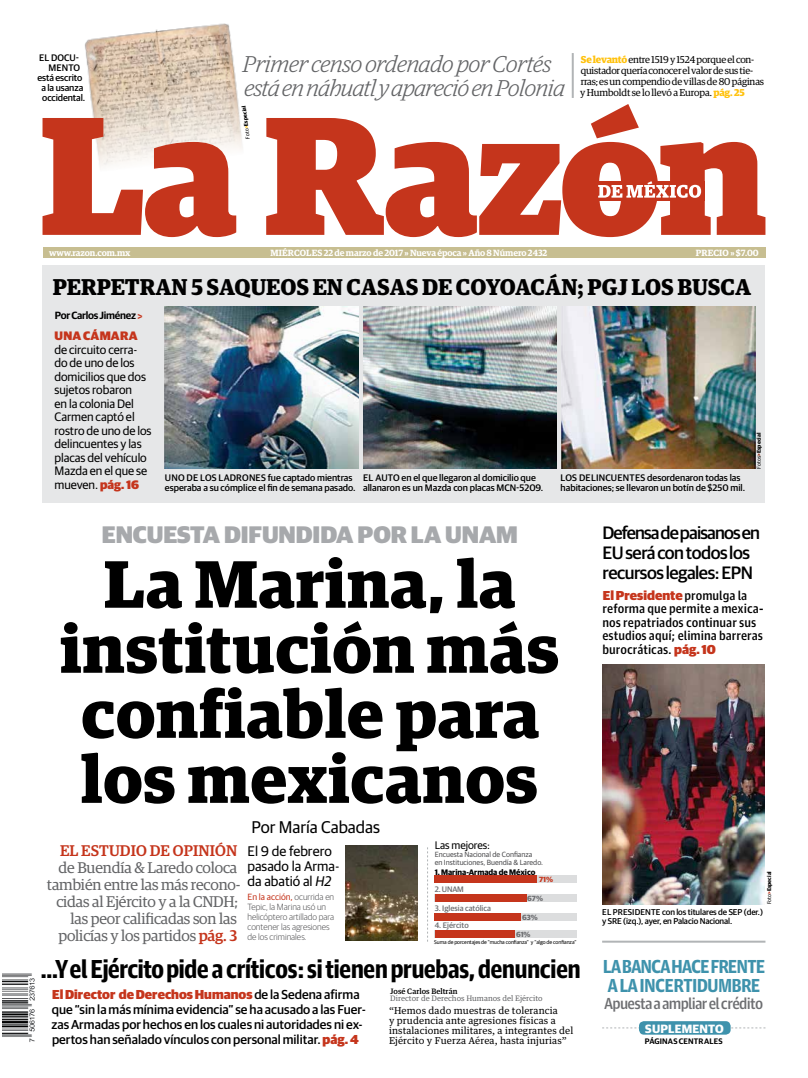
<style>
.page{position:relative;width:808px;height:1078px;background:#fff}
.page>*{position:absolute;margin:0;border:0;box-sizing:border-box;transform-origin:0 0}
.t1{font:700 67px/65px "Guardian Egyp";letter-spacing:.01em;color:#000;text-align:center}
.t2{font:900 26px "Guardian Agate Sans D";letter-spacing:-.035em;color:#000}
.t3{font:900 24px "Guardian Sans";letter-spacing:-.005em;color:#a7a9ac}
.t4{font:italic 300 22.8px/24px "Guardian Egyp";letter-spacing:-.01em;color:#636466}
.t5{font:900 22px "Guardian Text Egyp";letter-spacing:-.005em;color:#000}
.t6{font:900 18.8px/18.8px "Guardian Agate Sans D";letter-spacing:-.06em;color:#3e92ac}
.t7{font:500 18px/20px "Guardian Sans";letter-spacing:-.025em;color:#000}
.t8{font:17px "Guardian Sans";color:#000}
.t9{font:500 16px "Guardian Agate Sans D";letter-spacing:-.045em;color:#6d6e71}
.t10{font:15.5px/17px "Guardian Egyp";letter-spacing:-.01em;color:#636466;text-align:right}
.t11{font:500 15.5px "Guardian Egyp";letter-spacing:.01em;color:#c5351c}
.t12{font:14px/15px "Guardian Sans";color:#000}
.t13{font:500 13px/15px "Guardian Sans";color:#000}
.t14{font:500 13px/13.5px "Guardian Agate Sans D";color:#000}
.t15{font:900 13px "Guardian Sans";color:#c5351c}
.t16{font:12.3px/13.5px "Guardian Sans";letter-spacing:-.005em;color:#000}
.t17{font:900 12.3px "Guardian Sans";letter-spacing:.015em;color:#c5351c}
.t18{font:700 12px "Guardian Sans";letter-spacing:.015em;color:#fff}
.t19{font:11px "Guardian Sans";letter-spacing:-.01em;color:#000}
.t20{font:600 10.5px "Guardian Sans";letter-spacing:-.025em;color:#000}
.t21{font:10px/11px "Guardian Egyp";letter-spacing:-.02em;color:#000}
.t22{font:500 9.5px/10px "Guardian Sans";color:#000}
.t23{font:9.5px/10px "Guardian Text Egyp";letter-spacing:.01em;color:#000}
.t24{font:300 9px/10px "Guardian Sans";color:#4d4d4f}
.t25{font:600 9px "Guardian Egyp";letter-spacing:-.01em;color:#fff}
.t26{font:600 9px "Guardian Egyp";letter-spacing:.01em;color:#fff}
.t27{font:500 8.5px/9px "Guardian Sans";letter-spacing:-.01em;color:#000}
.t28{font:500 8px "Guardian Sans";color:#6d6e71}
.t29{font:700 8px "Guardian Sans";color:#000}
.t30{font:600 8px "Guardian Sans";letter-spacing:.02em;color:#000}
.t31{font:7.5px/8px "Guardian Sans";color:#4d4d4f}
.t32{font:7.5px "Guardian Text Egyp";color:#636466}
.t33{font:500 7.5px "Guardian Text Egyp";color:#000}
.t34{font:700 7.5px "Guardian Sans";color:#6d6e71}
.t35{font:700 7.5px "Guardian Sans";color:#c5351c}
.t36{font:5.5px "Guardian Sans";letter-spacing:-.01em;color:#000}
.t37{font:700 5.5px "Guardian Sans";color:#000}
.s1{font-weight:400}
.s2{color:#ffc20e}
.s3{font-weight:700;color:#ffc20e}
.s4{font-family:"Guardian Agate Sans D";font-weight:900;color:#c5351c}
.s5{font-weight:900;color:#c5351c}
.s6{color:#8c2004}
.s7{font-style:italic}
.s8{font-weight:400;color:#c5351c}
.s9{font-weight:500;color:#c5351c}
.s10{font-family:"Guardian Agate Sans D";font-weight:500;color:#000}
.s11{font-family:"Guardian Sans";font-weight:900;color:#c5351c}
.s12{color:#c5351c}
</style>
<div class="page">
<img style="left:3px;top:973px;width:32px;height:69px">
<img style="left:85px;top:23px;width:154px;height:81px">
<div style="left:43px;top:265px;width:722px;height:237px;background:#e6e7e8"></div>
<svg style="left:43px;top:104px;width:722px;height:133px"></svg>
<div style="left:582px;top:181px;width:122px;height:19px;background:#c5351c"></div>
<svg style="left:598px;top:181px;width:103px;height:17px"></svg>
<div style="left:43px;top:247px;width:722px;height:11px;background:#c7be91"></div>
<img style="left:165px;top:306px;width:194px;height:162px">
<img style="left:363px;top:306px;width:194px;height:162px">
<img style="left:562px;top:306px;width:193px;height:162px">
<hr style="left:602px;top:940px;width:163px;height:2px;background:#b1b4b6">
<svg style="left:602px;top:1027px;width:163px;height:1px"></svg>
<div style="left:639px;top:1020px;width:92px;height:14px;background:#3e92ac;border-radius:5px"></div>
<img style="left:602px;top:664px;width:162px;height:240px">
<img style="left:346px;top:845px;width:71px;height:95px">
<div style="left:435px;top:875px;width:142px;height:7px;background:#dcddde"></div>
<div style="left:435px;top:893px;width:142px;height:8px;background:#dcddde"></div>
<div style="left:435px;top:912px;width:142px;height:8px;background:#dcddde"></div>
<div style="left:435px;top:930px;width:142px;height:7px;background:#dcddde"></div>
<div style="left:435px;top:875px;width:102px;height:7px;background:#c5351c"></div>
<div style="left:435px;top:893px;width:91px;height:8px;background:#c5351c"></div>
<div style="left:435px;top:912px;width:86px;height:8px;background:#c5351c"></div>
<div style="left:435px;top:930px;width:79px;height:7px;background:#c5351c"></div>
<hr style="left:572px;top:53px;width:2px;height:45px;background:#b1b4b6">
<svg style="left:427px;top:847px;width:1px;height:94px"></svg>
<p class="t22" style="left:39px;top:52px;width:42px">EL DOCU-</p>
<p class="t22" style="left:49px;top:62px;width:33px">MENTO</p>
<p class="t22" style="left:37px;top:72px;width:46px">está escrito</p>
<p class="t22" style="left:41px;top:82px;width:43px">a la usanza</p>
<p class="t22" style="left:42px;top:92px;width:44px">occidental.</p>
<h3 class="t4" style="left:243px;top:51px;width:324px">Primer censo ordenado por Cortés está en náhuatl y apareció en Polonia</h3>
<p class="t37" style="left:244px;top:139px;width:35px;rotate:-97deg"><span class="s1">Foto</span><span class="s2">&gt;</span>Especial</p>
<p class="t21" style="left:580px;top:53px;width:185px"><span class="s3">Se levantó</span> entre 1519 y 1524 porque el con&shy;quistador quería conocer el valor de sus tie&shy;rras; es un compendio de villas de 80 páginas y Humboldt se lo llevó a Europa. <span class="s3">pág. 25</span></p>
<p class="t25" style="left:49px;top:246px;width:83px">www.razon.com.mx</p>
<p class="t25" style="left:271px;top:246px;width:278px">MIÉRCOLES 22 de marzo de 2017 » Nueva época » Año 8 Número 2432</p>
<p class="t26" style="left:696px;top:246px;width:64px">PRECIO » $7.00</p>
<h3 class="t5" style="left:53px;top:269px;width:700px">PERPETRAN 5 SAQUEOS EN CASAS DE COYOACÁN; PGJ LOS BUSCA</h3>
<p class="t20" style="left:55px;top:307px;width:89px">Por Carlos Jiménez<span class="s4">&gt;</span></p>
<p class="t17" style="left:55px;top:326px;width:84px">UNA CÁMARA</p>
<p class="t16" style="left:55px;top:341px;width:99px">de circuito cerra&shy;do de uno de los domicilios que dos sujetos robaron<br>en la colonia Del<br>Carmen captó el rostro de uno de los delincuentes y las placas del vehículo<br>Mazda en el que se mueven. <span class="s5">pág. 16</span></p>
<p class="t22" style="left:165px;top:472px;width:192px">UNO DE LOS LADRONES fue captado mientras esperaba a su cómplice el fin de semana pasado.</p>
<p class="t22" style="left:363px;top:472px;width:182px">EL AUTO en el que llegaron al domicilio que allanaron es un Mazda con placas MCN-5209.</p>
<p class="t22" style="left:560px;top:472px;width:186px">LOS DELINCUENTES desordenaron todas las habitaciones; se llevaron un botín de $250 mil.</p>
<p class="t37" style="left:755px;top:468px;width:37px;rotate:-90deg"><span class="s1">Fotos</span><span class="s6">&gt;</span>Especial</p>
<h3 class="t3" style="left:102px;top:516px;width:418px">ENCUESTA DIFUNDIDA POR LA UNAM</h3>
<h1 class="t1" style="left:60px;top:545px;width:500px">La Marina, la institución más confiable para los mexicanos</h1>
<h3 class="t8" style="left:251px;top:814px;width:130px">Por María Cabadas</h3>
<h3 class="t12" style="left:247px;top:842px;width:94px">El 9 de febrero pasado la Arma&shy;da abatió al <span class="s7">H2</span></h3>
<p class="t19" style="left:435px;top:837px;width:57px">Las mejores:</p>
<p class="t24" style="left:247px;top:891px;width:88px"><span class="s8">En la acción,</span> ocurrida en<br>Tepic, la Marina usó un helicóptero artillado para contener las agresiones de los criminales.</p>
<h3 class="t11" style="left:60px;top:839px;width:179px">EL ESTUDIO DE OPINIÓN</h3>
<h3 class="t10" style="left:47px;top:857px;width:195px">de Buendía &amp; Laredo coloca también entre las más recono&shy;cidas al Ejército y a la CNDH; las peor calificadas son las policías y los partidos <span class="s9">pág. 3</span></h3>
<p class="t31" style="left:435px;top:849px;width:110px">Encuesta Nacional de Confianza<br>en Instituciones, Buendía &amp; Laredo.</p>
<p class="t29" style="left:435px;top:865px;width:102px">1. Marina-Armada de México</p>
<p class="t28" style="left:435px;top:883px;width:31px">2. UNAM</p>
<p class="t28" style="left:435px;top:901px;width:58px">3. Iglesia católica</p>
<p class="t28" style="left:435px;top:919px;width:35px">4. Ejército</p>
<p class="t35" style="left:539px;top:874px;width:16px">71%</p>
<p class="t34" style="left:527px;top:892px;width:17px">67%</p>
<p class="t34" style="left:522px;top:911px;width:17px">63%</p>
<p class="t34" style="left:516px;top:928px;width:16px">61%</p>
<p class="t36" style="left:434px;top:937px;width:144px">Suma de porcentajes de “mucha confianza” y “algo de confianza”</p>
<h2 class="t2" style="left:40px;top:950px;width:542px">...Y el Ejército pide a críticos: si tienen pruebas, denuncien</h2>
<h3 class="t13" style="left:51px;top:985px;width:316px"><span class="s5">El Director de Derechos Humanos</span> de la Sedena afirma que “sin la más mínima evidencia” se ha acusado a las Fuer&shy;zas Armadas por hechos en los cuales ni autoridades ni ex&shy;pertos han señalado vínculos con personal militar. <span class="s5">pág. 4</span></h3>
<p class="t33" style="left:390px;top:984px;width:69px">José Carlos Beltrán</p>
<p class="t32" style="left:390px;top:991px;width:154px">Director de Derechos Humanos del Ejército</p>
<p class="t23" style="left:389px;top:1004px;width:186px">“Hemos dado muestras de tolerancia<br>y prudencia ante agresiones físicas a instalaciones militares, a integrantes del Ejército y Fuerza Aérea, hasta injurias”</p>
<h3 class="t7" style="left:602px;top:521px;width:159px">Defensa de paisanos en<br>EU será con todos los recursos legales: EPN</h3>
<h3 class="t15" style="left:603px;top:585px;width:146px">El Presidente <span class="s10">promulga la</span></h3>
<h3 class="t14" style="left:602px;top:600px;width:163px">reforma que permite a mexica&shy;nos repatriados continuar sus estudios aquí; elimina barreras burocráticas. <span class="s11">pág. 10</span></h3>
<p class="t37" style="left:765px;top:904px;width:35px;rotate:-90deg"><span class="s1">Foto</span><span class="s12">&gt;</span>Especial</p>
<p class="t27" style="left:602px;top:907px;width:162px">EL PRESIDENTE con los titulares de SEP (der.) y SRE (izq.), ayer, en Palacio Nacional.</p>
<h3 class="t6" style="left:603px;top:955px;width:164px">LA BANCA HACE FRENTE<br>A LA INCERTIDUMBRE</h3>
<h3 class="t9" style="left:604px;top:991px;width:161px">Apuesta a ampliar el crédito</h3>
<p class="t18" style="left:645px;top:1019px;width:80px">SUPLEMENTO</p>
<p class="t30" style="left:645px;top:1035px;width:79px">PÁGINAS CENTRALES</p>
</div>
